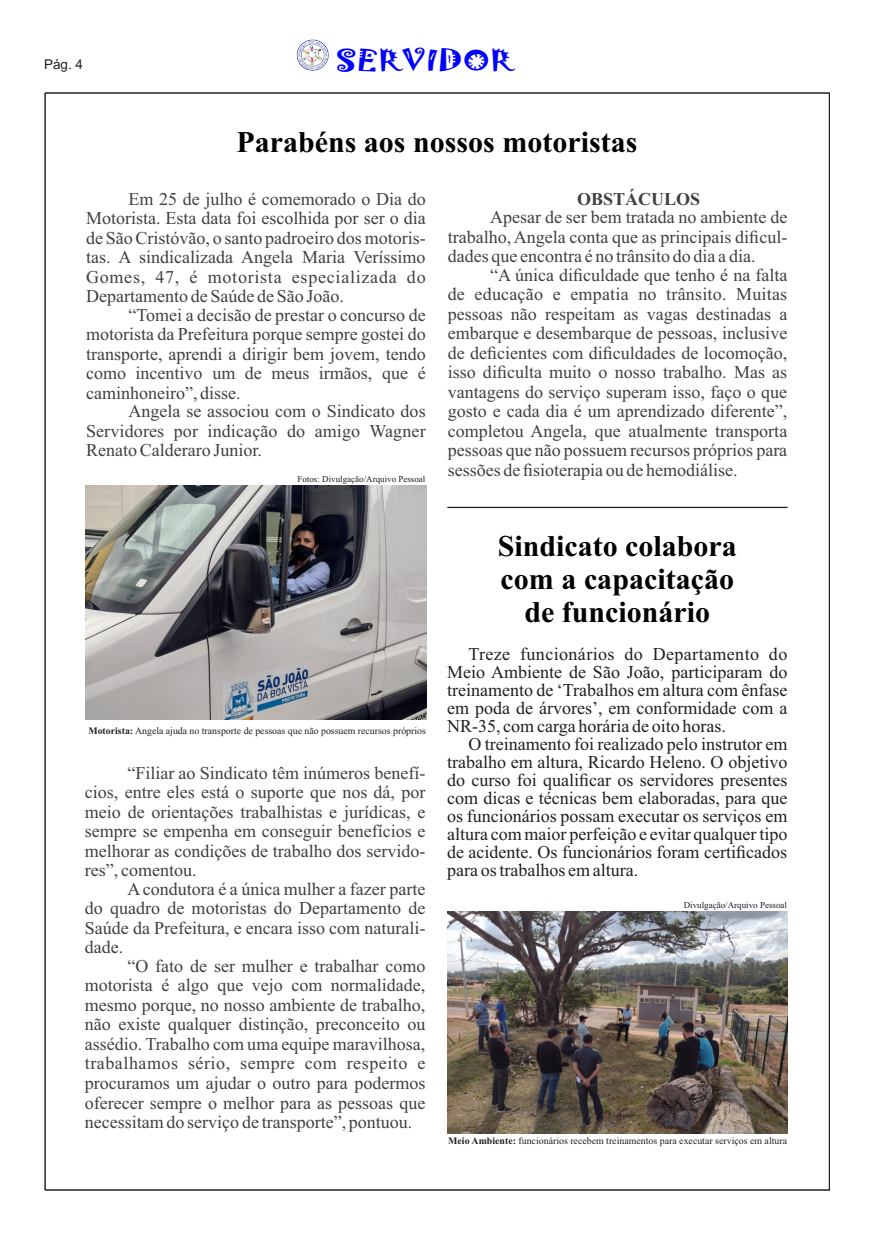
<style>
.page{position:relative;width:872px;height:1234px;background:#fff}
.page>*{position:absolute;margin:0;border:0;box-sizing:border-box;transform-origin:0 0}
.t1{font:700 30px/33.3px "Times New Roman";color:#000;text-align:center}
.t2{font:26.4px "Jokerman";color:#00f;scale:1.34 1}
.t3{font:18px/19.5px "Times New Roman";color:#404041;text-align:justify}
.t4{font:18px/18px "Times New Roman";color:#231f20;text-align:justify}
.t5{font:700 18px "Times New Roman";color:#404041}
.t6{font:13.5px "Arial";color:#231f20}
.t7{font:9.9px "Times New Roman";color:#231f20}
.t8{font:9.75px "Times New Roman";color:#231f20}
.t9{font:9px "Times New Roman";color:#231f20}
.s1{font-weight:700}
</style>
<div class="page">
<svg style="left:297px;top:40px;width:31px;height:30px"></svg>
<hr style="left:45px;top:93px;width:1px;height:1096px;background:#231f20">
<hr style="left:829px;top:93px;width:1px;height:1096px;background:#231f20">
<hr style="left:45px;top:1189px;width:785px;height:1px;background:#231f20">
<hr style="left:45px;top:93px;width:784px;height:1px;background:#231f20">
<img style="left:86px;top:485px;width:340px;height:234px">
<hr style="left:447px;top:506px;width:340px;height:2px;background:#231f20">
<img style="left:448px;top:911px;width:339px;height:222px">
<p class="t6" style="left:44px;top:59px;width:41px">Pág. 4</p>
<h2 class="t2" style="left:336px;top:48px;width:134px">SERVIDOR</h2>
<h1 class="t1" style="left:236px;top:128px;width:402px">Parabéns aos nossos motoristas</h1>
<p class="t3" style="left:86px;top:191px;width:341px;text-indent:43px">Em 25 de julho é comemorado o Dia do Motorista. Esta data foi escolhida por ser o dia de São Cristóvão, o santo padroeiro dos motoris&shy;tas. A sindicalizada Angela Maria Veríssimo Gomes, 47, é motorista especializada do Departamento de Saúde de São João.</p>
<p class="t3" style="left:86px;top:307px;width:341px;text-indent:43px">“Tomei a decisão de prestar o concurso de motorista da Prefeitura porque sempre gostei do transporte, aprendi a dirigir bem jovem, tendo como incentivo um de meus irmãos, que é caminhoneiro”, disse.</p>
<p class="t3" style="left:86px;top:403px;width:341px;text-indent:43px">Angela se associou com o Sindicato dos Servidores por indicação do amigo Wagner Renato Calderaro Junior.</p>
<p class="t9" style="left:297px;top:475px;width:129px">Fotos: Divulgação/Arquivo Pessoal</p>
<p class="t8" style="left:88px;top:726px;width:339px"><span class="s1">Motorista:</span> Angela ajuda no transporte de pessoas que não possuem recursos próprios</p>
<p class="t3" style="left:85px;top:764px;width:342px;text-indent:43px">“Filiar ao Sindicato têm inúmeros benefí&shy;cios, entre eles está o suporte que nos dá, por meio de orientações trabalhistas e jurídicas, e sempre se empenha em conseguir benefícios e melhorar as condições de trabalho dos servido&shy;res”, comentou.</p>
<p class="t3" style="left:85px;top:880px;width:342px;text-indent:43px">Acondutora é a única mulher a fazer parte do quadro de motoristas do Departamento de Saúde da Prefeitura, e encara isso com naturali&shy;dade.</p>
<p class="t3" style="left:85px;top:957px;width:342px;text-indent:43px">“O fato de ser mulher e trabalhar como motorista é algo que vejo com normalidade, mesmo porque, no nosso ambiente de trabalho, não existe qualquer distinção, preconceito ou assédio. Trabalho com uma equipe maravilhosa, trabalhamos sério, sempre com respeito e procuramos um ajudar o outro para podermos oferecer sempre o melhor para as pessoas que necessitam do serviço de transporte”, pontuou.</p>
<p class="t5" style="left:577px;top:193px;width:125px">OBSTÁCULOS</p>
<p class="t3" style="left:448px;top:209px;width:341px;text-indent:43px">Apesar de ser bem tratada no ambiente de trabalho, Angela conta que as principais dificul&shy;dades que encontra é no trânsito do dia a dia.</p>
<p class="t3" style="left:448px;top:267px;width:341px;text-indent:43px">“A única dificuldade que tenho é na falta de educação e empatia no trânsito. Muitas pessoas não respeitam as vagas destinadas a embarque e desembarque de pessoas, inclusive de deficientes com dificuldades de locomoção, isso dificulta muito o nosso trabalho. Mas as vantagens do serviço superam isso, faço o que gosto e cada dia é um aprendizado diferente”, completou Angela, que atualmente transporta pessoas que não possuem recursos próprios para sessões de fisioterapia ou de hemodiálise.</p>
<h1 class="t1" style="left:498px;top:532px;width:241px">Sindicato colabora com a capacitação de funcionário</h1>
<p class="t4" style="left:447px;top:646px;width:342px;text-indent:21px">Treze funcionários do Departamento do Meio Ambiente de São João, participaram do treinamento de ‘Trabalhos em altura com ênfase em poda de árvores’, em conformidade com a NR-35, com carga horária de oito horas.</p>
<p class="t4" style="left:447px;top:736px;width:342px;text-indent:21px">O treinamento foi realizado pelo instrutor em trabalho em altura, Ricardo Heleno. O objetivo do curso foi qualificar os servidores presentes com dicas e técnicas bem elaboradas, para que os funcionários possam executar os serviços em altura com maior perfeição e evitar qualquer tipo de acidente. Os funcionários foram certificados para os trabalhos em altura.</p>
<p class="t9" style="left:683px;top:901px;width:105px">Divulgação/Arquivo Pessoal</p>
<p class="t7" style="left:448px;top:1137px;width:340px"><span class="s1">Meio Ambiente:</span> funcionários recebem treinamentos para executar serviços em altura</p>
</div>
